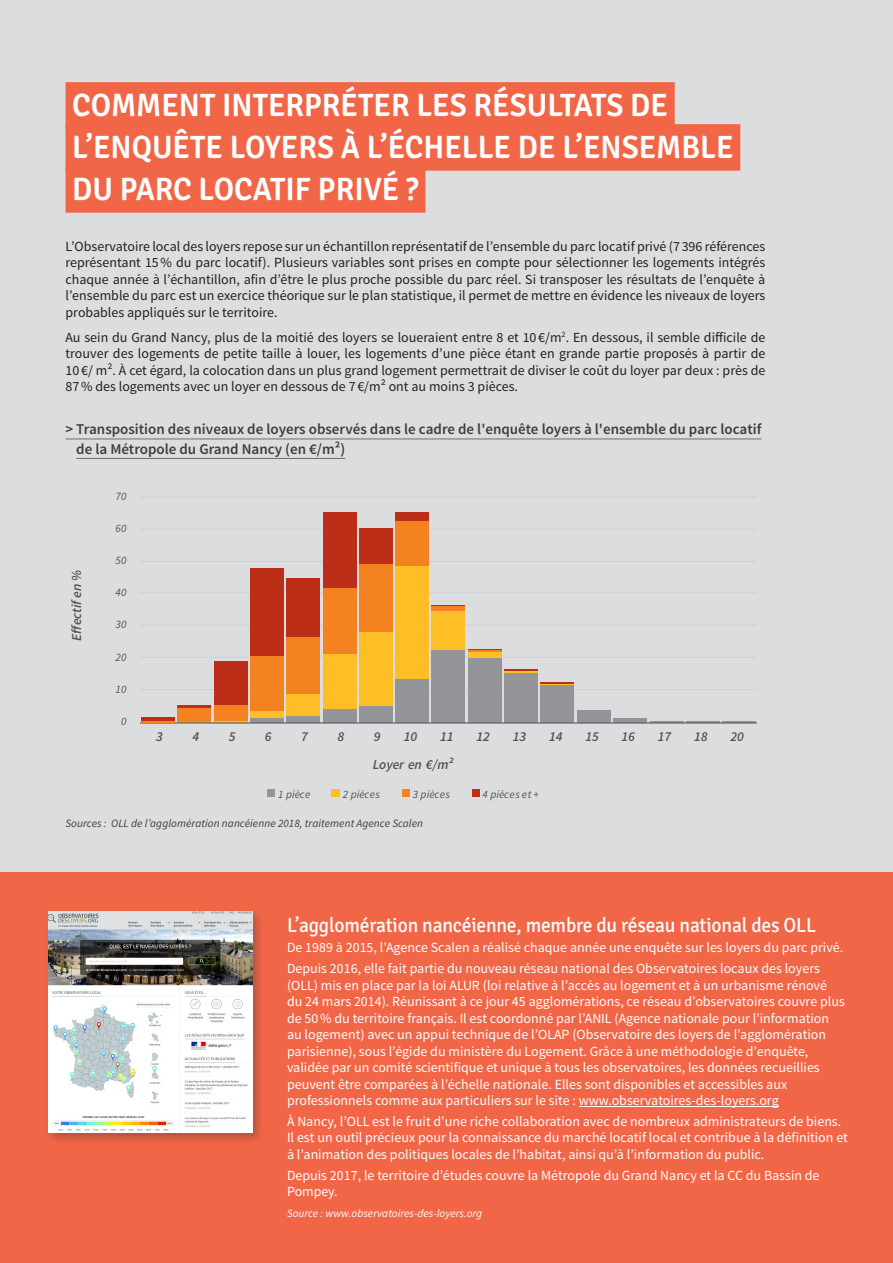
<style>
.page{position:relative;width:893px;height:1263px;background:#dcdddf}
.page>*{position:absolute;margin:0;border:0;box-sizing:border-box;transform-origin:0 0}
.t1{font:600 32.4px/42px "Signika";color:#fff;scale:.95 1}
.t2{font:20.55px "Signika";letter-spacing:-.01em;color:#fff;scale:.95 1}
.Style_de_paragraphe{font:600 15px/19.5px "Source Sans Pro";color:#3e3e3f}
.t3{font:13.95px/16.5px "Source Sans Pro";color:#fff}
.t4{font:13.95px/16.5px "Source Sans Pro";color:#231f20;text-align:justify}
.t5{font:italic 600 13.65px "Source Sans Pro";letter-spacing:-.005em;color:#515455}
.t6{font:italic 600 13.65px "Source Sans Pro";letter-spacing:-.03em;color:#515455}
.t7{font:italic 11.4px "Source Sans Pro";letter-spacing:-.005em;color:#515455}
.Style_de_paragraphe-2{font:italic 11.25px "Source Sans Pro";letter-spacing:.005em;color:#3e3e3f}
.t8{font:italic 11.25px "Source Sans Pro";color:#fff}
.t9{font:italic 11.1px "Source Sans Pro";letter-spacing:.015em;color:#515455}
</style>
<div class="page">
<div style="left:66px;top:82px;width:609px;height:47px;background:#f26648"></div>
<div style="left:66px;top:124px;width:674px;height:47px;background:#f26648"></div>
<div style="left:66px;top:166px;width:359px;height:47px;background:#f26648"></div>
<hr style="left:66px;top:439px;width:696px;height:1px;background:#6c6d70">
<hr style="left:76px;top:458px;width:269px;height:1px;background:#6c6d70">
<hr style="left:140px;top:689px;width:617px;height:1px;background:#cfd1d0">
<hr style="left:140px;top:657px;width:617px;height:1px;background:#cfd1d0">
<hr style="left:140px;top:625px;width:617px;height:1px;background:#cfd1d0">
<hr style="left:140px;top:592px;width:617px;height:1px;background:#cfd1d0">
<hr style="left:140px;top:561px;width:617px;height:1px;background:#cfd1d0">
<hr style="left:140px;top:529px;width:617px;height:1px;background:#cfd1d0">
<hr style="left:140px;top:497px;width:617px;height:1px;background:#cfd1d0">
<div style="left:250px;top:717px;width:34px;height:5px;background:#939598"></div>
<div style="left:287px;top:715px;width:33px;height:7px;background:#939598"></div>
<div style="left:323px;top:709px;width:33px;height:13px;background:#939598"></div>
<div style="left:359px;top:706px;width:33px;height:16px;background:#939598"></div>
<div style="left:395px;top:679px;width:34px;height:43px;background:#939598"></div>
<div style="left:432px;top:650px;width:33px;height:72px;background:#939598"></div>
<div style="left:468px;top:658px;width:33px;height:64px;background:#939598"></div>
<div style="left:504px;top:673px;width:34px;height:49px;background:#939598"></div>
<div style="left:541px;top:684px;width:33px;height:38px;background:#939598"></div>
<div style="left:577px;top:710px;width:33px;height:12px;background:#939598"></div>
<hr style="left:613px;top:718px;width:33px;height:4px;background:#939598">
<hr style="left:650px;top:721px;width:33px;height:1px;background:#939598">
<hr style="left:686px;top:721px;width:33px;height:1px;background:#939598">
<hr style="left:722px;top:721px;width:34px;height:1px;background:#939598">
<hr style="left:178px;top:721px;width:33px;height:1px;background:#fdbe26">
<hr style="left:214px;top:720px;width:33px;height:2px;background:#fdbe26">
<div style="left:250px;top:710px;width:34px;height:7px;background:#fdbe26"></div>
<div style="left:287px;top:694px;width:33px;height:21px;background:#fdbe26"></div>
<div style="left:323px;top:654px;width:33px;height:55px;background:#fdbe26"></div>
<div style="left:359px;top:631px;width:33px;height:75px;background:#fdbe26"></div>
<div style="left:395px;top:566px;width:34px;height:113px;background:#fdbe26"></div>
<div style="left:432px;top:610px;width:33px;height:40px;background:#fdbe26"></div>
<div style="left:468px;top:652px;width:33px;height:6px;background:#fdbe26"></div>
<hr style="left:504px;top:671px;width:34px;height:2px;background:#fdbe26">
<hr style="left:541px;top:683px;width:33px;height:1px;background:#fdbe26">
<hr style="left:141px;top:717px;width:34px;height:4px;background:#bc2e18">
<hr style="left:178px;top:705px;width:33px;height:3px;background:#bc2e18">
<div style="left:214px;top:661px;width:33px;height:44px;background:#bc2e18"></div>
<div style="left:250px;top:568px;width:34px;height:88px;background:#bc2e18"></div>
<div style="left:287px;top:578px;width:33px;height:60px;background:#bc2e18"></div>
<div style="left:323px;top:512px;width:33px;height:76px;background:#bc2e18"></div>
<div style="left:359px;top:529px;width:33px;height:35px;background:#bc2e18"></div>
<div style="left:395px;top:512px;width:34px;height:10px;background:#bc2e18"></div>
<hr style="left:432px;top:605px;width:33px;height:1px;background:#bc2e18">
<hr style="left:468px;top:650px;width:33px;height:1px;background:#bc2e18">
<hr style="left:504px;top:670px;width:34px;height:1px;background:#bc2e18">
<hr style="left:541px;top:682px;width:33px;height:1px;background:#bc2e18">
<hr style="left:140px;top:722px;width:617px;height:1px;background:#5e6261">
<div style="left:267px;top:790px;width:7px;height:7px;background:#939598"></div>
<div style="left:332px;top:790px;width:8px;height:7px;background:#fdbe26"></div>
<hr style="left:141px;top:721px;width:34px;height:1px;background:#f58220">
<div style="left:178px;top:708px;width:33px;height:13px;background:#f58220"></div>
<div style="left:214px;top:705px;width:33px;height:15px;background:#f58220"></div>
<div style="left:250px;top:656px;width:34px;height:54px;background:#f58220"></div>
<div style="left:287px;top:638px;width:33px;height:56px;background:#f58220"></div>
<div style="left:323px;top:588px;width:33px;height:66px;background:#f58220"></div>
<div style="left:359px;top:564px;width:33px;height:67px;background:#f58220"></div>
<div style="left:395px;top:522px;width:34px;height:44px;background:#f58220"></div>
<hr style="left:432px;top:606px;width:33px;height:4px;background:#f58220">
<hr style="left:468px;top:651px;width:33px;height:1px;background:#f58220">
<div style="left:402px;top:790px;width:8px;height:7px;background:#f58220"></div>
<div style="left:472px;top:790px;width:7px;height:7px;background:#bc2e18"></div>
<div style="left:0;top:872px;width:893px;height:391px;background:#f26648"></div>
<hr style="left:579px;top:1106px;width:200px;height:1px;background:#fff">
<div style="left:45px;top:908px;width:221px;height:237px;background:#231f20;opacity:.3"></div>
<img style="left:49px;top:912px;width:203px;height:221px">
<p class="t1" style="left:72px;top:84px;width:698px">COMMENT INTERPRÉTER LES RÉSULTATS DE<br>L’ENQUÊTE LOYERS À L’ÉCHELLE DE L’ENSEMBLE<br>DU PARC LOCATIF PRIVÉ ?</p>
<p class="t4" style="left:66px;top:238px;width:701px">L’Observatoire local des loyers repose sur un échantillon représentatif de l’ensemble du parc locatif privé (7396 références représentant 15% du parc locatif). Plusieurs variables sont prises en compte pour sélectionner les logements intégrés chaque année à l’échantillon, afin d’être le plus proche possible du parc réel. Si transposer les résultats de l’enquête à l’ensemble du parc est un exercice théorique sur le plan statistique, il permet de mettre en évidence les niveaux de loyers probables appliqués sur le territoire.</p>
<p class="t4" style="left:66px;top:329px;width:701px">Au sein du Grand Nancy, plus de la moitié des loyers se loueraient entre 8 et 10 €/m<sup>2</sup>. En dessous, il semble difficile de trouver des logements de petite taille à louer, les logements d’une pièce étant en grande partie proposés à partir de 10 €/ m². À cet égard, la colocation dans un plus grand logement permettrait de diviser le coût du loyer par deux : près de 87% des logements avec un loyer en dessous de 7 €/m² ont au moins 3 pièces.</p>
<p class="Style_de_paragraphe" style="left:76px;top:420px;width:687px;text-indent:-11px">&gt; Transposition des niveaux de loyers observés dans le cadre de l'enquête loyers à l'ensemble du parc locatif de la Métropole du Grand Nancy (en €/m²)</p>
<p class="t7" style="left:116px;top:489px;width:12px">70</p>
<p class="t7" style="left:116px;top:521px;width:12px">60</p>
<p class="t5" style="left:68px;top:640px;width:72px;rotate:-90deg">E ectif en %</p>
<p class="t7" style="left:116px;top:553px;width:12px">50</p>
<p class="t7" style="left:116px;top:585px;width:12px">40</p>
<p class="t7" style="left:116px;top:617px;width:12px">30</p>
<p class="t7" style="left:116px;top:650px;width:12px">20</p>
<p class="t7" style="left:116px;top:682px;width:12px">10</p>
<p class="t7" style="left:121px;top:714px;width:7px">0</p>
<p class="t5" style="left:156px;top:728px;width:8px">3</p>
<p class="t5" style="left:192px;top:728px;width:8px">4</p>
<p class="t5" style="left:229px;top:728px;width:8px">5</p>
<p class="t5" style="left:265px;top:728px;width:8px">6</p>
<p class="t5" style="left:301px;top:728px;width:8px">7</p>
<p class="t5" style="left:338px;top:728px;width:8px">8</p>
<p class="t5" style="left:374px;top:728px;width:8px">9</p>
<p class="t5" style="left:404px;top:728px;width:15px">10</p>
<p class="t5" style="left:440px;top:728px;width:15px">11</p>
<p class="t5" style="left:476px;top:728px;width:13px">12</p>
<p class="t5" style="left:513px;top:728px;width:15px">13</p>
<p class="t5" style="left:549px;top:728px;width:15px">14</p>
<p class="t5" style="left:585px;top:728px;width:15px">15</p>
<p class="t5" style="left:622px;top:728px;width:15px">16</p>
<p class="t5" style="left:658px;top:728px;width:15px">17</p>
<p class="t6" style="left:373px;top:755px;width:82px">Loyer en €/m2</p>
<p class="t9" style="left:278px;top:787px;width:34px">1 pièce</p>
<p class="t9" style="left:343px;top:787px;width:39px">2 pièces</p>
<p class="t9" style="left:413px;top:787px;width:39px">3 pièces</p>
<p class="t9" style="left:483px;top:787px;width:58px">4 pièces et +</p>
<p class="Style_de_paragraphe-2" style="left:66px;top:816px;width:359px">Sources : OLL de l’agglomération nancéienne 2018, traitement Agence Scalen</p>
<p class="t5" style="left:694px;top:728px;width:15px">18</p>
<p class="t5" style="left:731px;top:728px;width:15px">20</p>
<p class="t2" style="left:287px;top:913px;width:558px">L’agglomération nancéienne, membre du réseau national des OLL</p>
<p class="t3" style="left:287px;top:940px;width:558px">De 1989 à 2015, l’Agence Scalen a réalisé chaque année une enquête sur les loyers du parc privé.</p>
<p class="t3" style="left:287px;top:960px;width:559px">Depuis 2016, elle fait partie du nouveau réseau national des Observatoires locaux des loyers (OLL) mis en place par la loi ALUR (loi relative à l’accès au logement et à un urbanisme rénové du 24 mars 2014). Réunissant à ce jour 45 agglomérations, ce réseau d’observatoires couvre plus de 50% du territoire français. Il est coordonné par l’ANIL (Agence nationale pour l’information au logement) avec un appui technique de l’OLAP (Observatoire des loyers de l’agglomération parisienne), sous l’égide du ministère du Logement. Grâce à une méthodologie d’enquête, validée par un comité scientifique et unique à tous les observatoires, les données recueillies peuvent être comparées à l’échelle nationale. Elles sont disponibles et accessibles aux professionnels comme aux particuliers sur le site : www.observatoires-des-loyers.org</p>
<p class="t3" style="left:287px;top:1113px;width:562px">À Nancy, l’OLL est le fruit d’une riche collaboration avec de nombreux administrateurs de biens.<br>Il est un outil précieux pour la connaissance du marché locatif local et contribue à la définition et à l’animation des politiques locales de l’habitat, ainsi qu’à l’information du public.</p>
<p class="t3" style="left:287px;top:1167px;width:534px">Depuis 2017, le territoire d’études couvre la Métropole du Grand Nancy et la CC du Bassin de<br>Pompey.</p>
<p class="t8" style="left:287px;top:1206px;width:197px">Source : www.observatoires-des-loyers.org</p>
</div>
